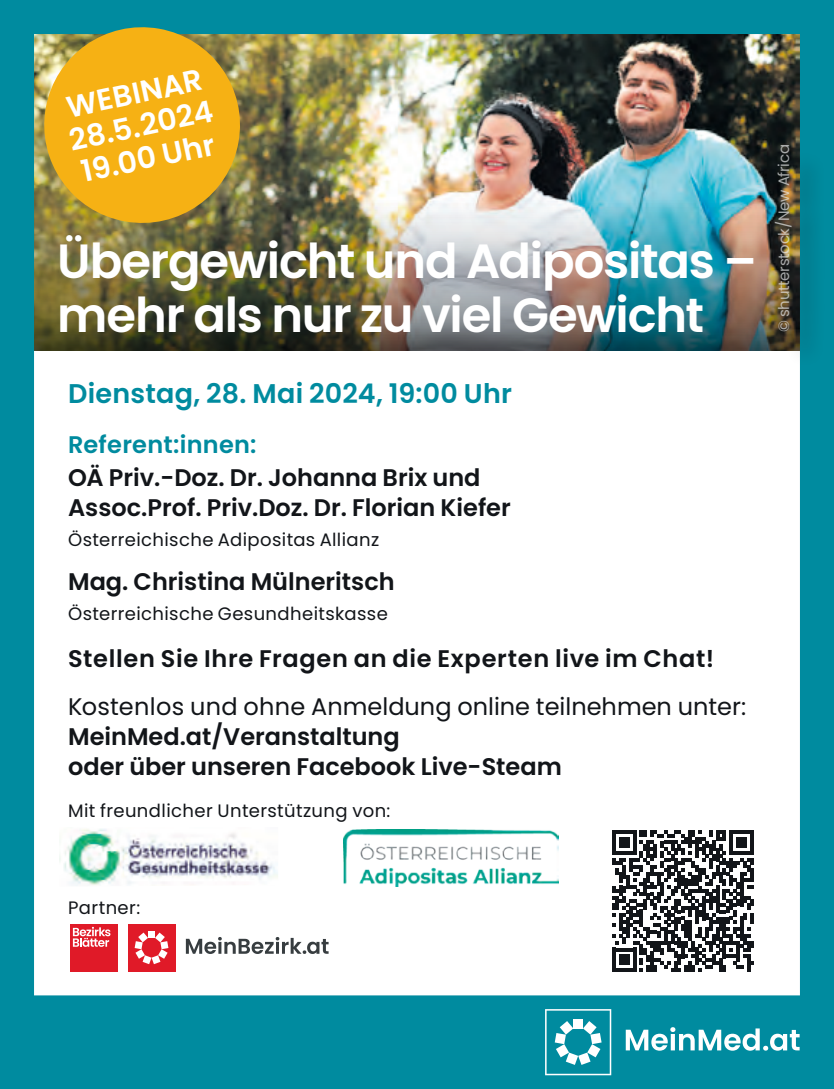
<style>
.page{position:relative;width:834px;height:1089px;background:#fff}
.page>*{position:absolute;margin:0;border:0;box-sizing:border-box;transform-origin:0 0}
.t1{font:600 48px/54px "Poppins";letter-spacing:-.025em;color:#fff}
.t2{font:600 30px/33px "Poppins";color:#fff}
.t3{font:600 27px "Poppins";letter-spacing:.01em;color:#008b9f}
.t4{font:600 24px/30px "Poppins";color:#121519}
.t5{font:24px "Poppins";color:#121519}
.t6{font:600 24px "Poppins";letter-spacing:.03em;color:#121519}
.t7{font:600 24px "Poppins";letter-spacing:.015em;color:#008b9f}
.t8{font:18px "Poppins";letter-spacing:.02em;color:#121519}
.t9{font:15px "Poppins";letter-spacing:-.02em;color:#e6e8e9}
</style>
<div class="page">
<img style="left:0;top:0;width:833px;height:1089px">
<div style="left:781px;top:150px;width:45px;height:218px;background:#121519;opacity:.75"></div>
<svg style="left:36px;top:19px;width:212px;height:212px;background:#cca42d"></svg>
<img style="left:59px;top:827px;width:219px;height:59px">
<img style="left:343px;top:829px;width:215px;height:57px">
<svg style="left:186px;top:937px;width:142px;height:17px"></svg>
<div style="left:128px;top:924px;width:47px;height:47px;background:#e01a28"></div>
<div style="left:148px;top:931px;width:7px;height:6px;background:#fff"></div>
<svg style="left:135px;top:932px;width:33px;height:32px"></svg>
<svg style="left:612px;top:830px;width:141px;height:142px"></svg>
<div style="left:70px;top:924px;width:47px;height:47px;background:#e01a28"></div>
<svg style="left:73px;top:926px;width:37px;height:20px"></svg>
<svg style="left:625px;top:1027px;width:174px;height:23px"></svg>
<svg style="left:545px;top:1009px;width:66px;height:66px"></svg>
<p class="t2" style="left:59px;top:92px;width:148px;rotate:-12deg">WEBINAR<br>28.5.2024<br>19.00 Uhr</p>
<h1 class="t1" style="left:57px;top:234px;width:701px">Übergewicht und Adipositas – mehr als nur zu viel Gewicht</h1>
<p class="t3" style="left:68px;top:377px;width:445px">Dienstag, 28. Mai 2024, 19:00 Uhr</p>
<p class="t7" style="left:68px;top:430px;width:190px">Referent:innen:</p>
<p class="t4" style="left:68px;top:462px;width:444px">OÄ Priv.-Doz. Dr. Johanna Brix und<br>Assoc.Prof. Priv.Doz. Dr. Florian Kiefer</p>
<p class="t8" style="left:68px;top:529px;width:312px">Österreichische Adipositas Allianz</p>
<p class="t4" style="left:68px;top:566px;width:328px">Mag. Christina Mülneritsch</p>
<p class="t8" style="left:68px;top:603px;width:321px">Österreichische Gesundheitskasse</p>
<p class="t6" style="left:68px;top:644px;width:647px">Stellen Sie Ihre Fragen an die Experten live im Chat!</p>
<p class="t5" style="left:68px;top:692px;width:679px">Kostenlos und ohne Anmeldung online teilnehmen unter:</p>
<p class="t4" style="left:68px;top:721px;width:495px">MeinMed.at/Veranstaltung<br>oder über unseren Facebook Live-Steam</p>
<p class="t8" style="left:68px;top:800px;width:324px">Mit freundlicher Unterstützung von:</p>
<p class="t9" style="left:775px;top:332px;width:190px;rotate:-90deg">© shutterstock/New Africa</p>
<p class="t8" style="left:68px;top:896px;width:74px">Partner:</p>
</div>
